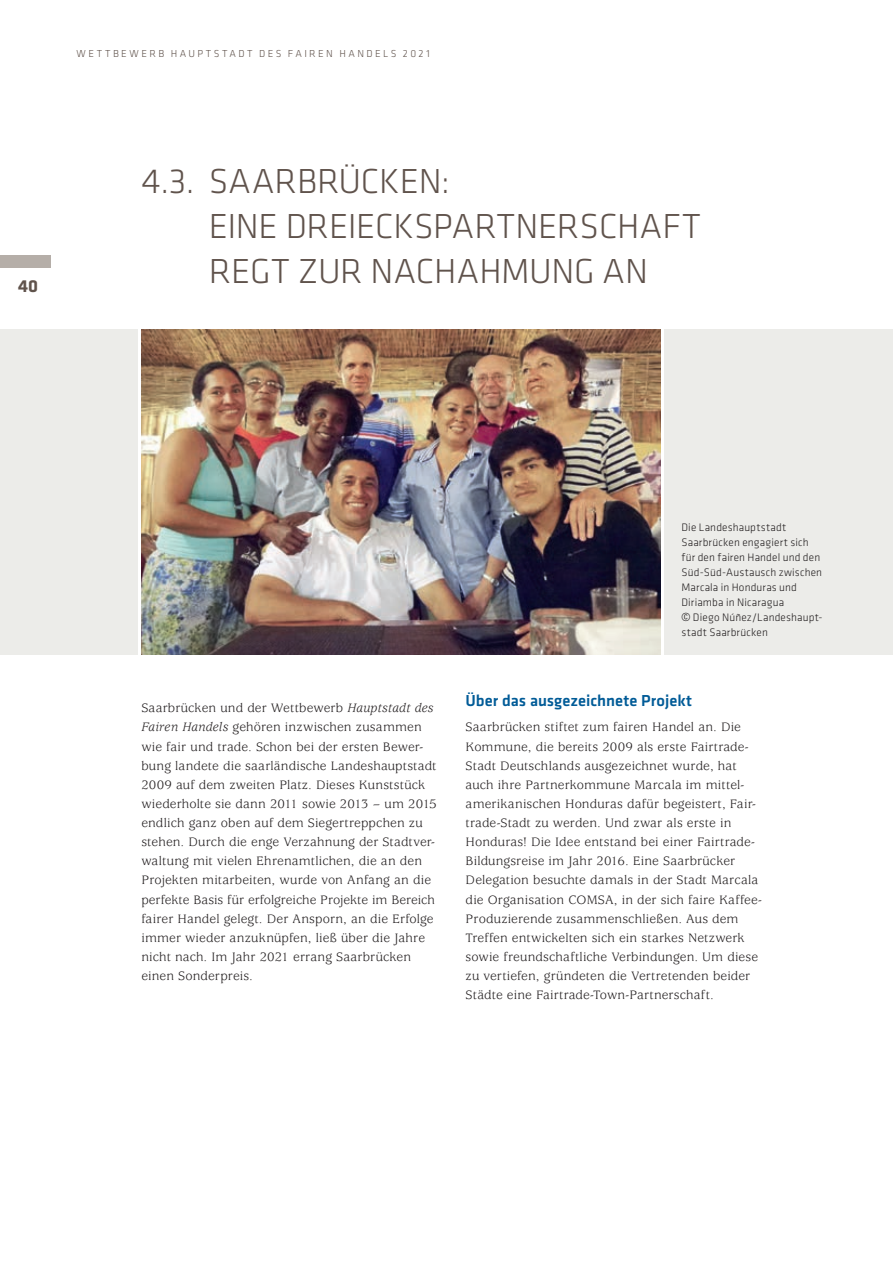
<style>
.page{position:relative;width:893px;height:1263px;background:#fff}
.page>*{position:absolute;margin:0;border:0;box-sizing:border-box;transform-origin:0 0}
.t1{font:300 36px/45px "Klavika";letter-spacing:-.005em;color:#60534c}
.t2{font:700 18px "Klavika";color:#60534c}
.t3{font:500 16.5px "Klavika";color:#005b97}
.t4{font:13.5px/19.2px "Usherwood Std";letter-spacing:.01em;color:#231f20}
.t5{font:300 11.25px/15px "Klavika";letter-spacing:.015em;color:#231f20}
.t6{font:300 10.5px "Klavika";letter-spacing:.235em;color:#60534c}
.s1{font-style:italic}
.s2{font-family:"Univers LT Std";font-stretch:condensed}
</style>
<div class="page">
<div style="left:0;top:255px;width:51px;height:13px;background:#b5aea8"></div>
<div style="left:664px;top:330px;width:229px;height:325px;background:#ecece9"></div>
<div style="left:0;top:330px;width:137px;height:325px;background:#ecece9"></div>
<img style="left:141px;top:330px;width:519px;height:325px">
<p class="t6" style="left:77px;top:48px;width:355px">WETTBEWERB HAUPTSTADT DES FAIREN HANDELS 2021</p>
<h2 class="t2" style="left:18px;top:276px;width:22px">40</h2>
<h1 class="t1" style="left:209px;top:159px;width:494px;text-indent:-67px">4.3. SAARBRÜCKEN:<br>EINE DREIECKSPARTNERSCHAFT<br>REGT ZUR NACHAHMUNG AN</h1>
<p class="t4" style="left:141px;top:699px;width:297px">Saarbrücken und der Wettbewerb <span class="s1">Hauptstadt des Fairen Handels</span> gehören inzwischen zusammen wie fair und trade. Schon bei der ersten Bewer&shy;bung landete die saarländische Landeshauptstadt 2009 auf dem zweiten Platz. Dieses Kunststück wiederholte sie dann 2011 sowie 2013 – um 2015 endlich ganz oben auf dem Siegertreppchen zu stehen. Durch die enge Verzahnung der Stadtver&shy;waltung mit vielen Ehrenamtlichen, die an den Projekten mitarbeiten, wurde von Anfang an die perfekte Basis für erfolgreiche Projekte im Bereich fairer Handel gelegt. Der Ansporn, an die Erfolge immer wieder anzuknüpfen, ließ über die Jahre nicht nach. Im Jahr 2021 errang Saarbrücken einen Sonderpreis.</p>
<p class="t5" style="left:681px;top:520px;width:143px">Die Landeshauptstadt<br>Saarbrücken engagiert sich für den fairen Handel und den<br>Süd-Süd-Austausch zwischen<br>Marcala in Honduras und<br>Diriamba in Nicaragua<br><span class="s2">©</span> Diego Núñez/Landeshaupt&shy;stadt Saarbrücken</p>
<p class="t3" style="left:466px;top:692px;width:228px">Über das ausgezeichnete Projekt</p>
<p class="t4" style="left:466px;top:718px;width:298px">Saarbrücken stiftet zum fairen Handel an. Die Kommune, die bereits 2009 als erste Fairtrade-Stadt Deutschlands ausgezeichnet wurde, hat auch ihre Partnerkommune Marcala im mittel&shy;amerikanischen Honduras dafür begeistert, Fair&shy;trade-Stadt zu werden. Und zwar als erste in Honduras! Die Idee entstand bei einer Fairtrade-Bildungsreise im Jahr 2016. Eine Saarbrücker Delegation besuchte damals in der Stadt Marcala die Organisation COMSA, in der sich faire Kaffee-Produzierende zusammenschließen. Aus dem Treffen entwickelten sich ein starkes Netzwerk sowie freundschaftliche Verbindungen. Um diese zu vertiefen, gründeten die Vertretenden beider Städte eine Fairtrade-Town-Partnerschaft.</p>
</div>
